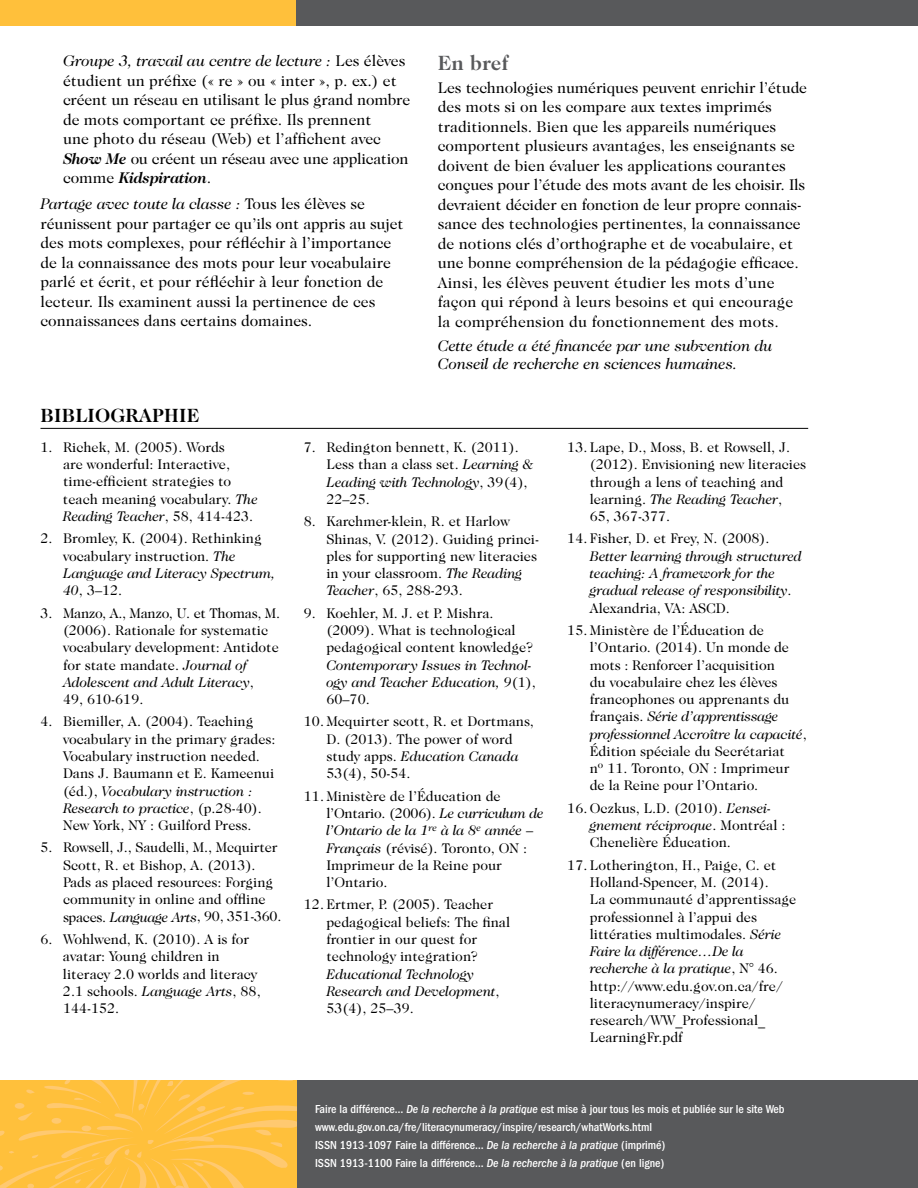
<style>
.page{position:relative;width:918px;height:1188px;background:#fff}
.page>*{position:absolute;margin:0;border:0;box-sizing:border-box;transform-origin:0 0}
.t1{font:700 21px "Caslon 224 IT Cby BT";color:#58595b}
.Reference_Title{font:700 19.5px "Caslon 224 IT Cby BT";letter-spacing:.01em;color:#000}
.Body_Copy_after_subh{font:15.75px/19.5px "Caslon 224 IT Cby BT";color:#000}
.Body_Copy{font:italic 15.75px/18px "Caslon 224 IT Cby BT";color:#000}
.Reference_copy{font:14.25px/17.2px "Caslon 224 IT Cby BT";color:#000}
.Reference_copy-2{font:italic 14.25px/17.2px "Caslon 224 IT Cby BT";color:#000}
.t2{font:500 condensed 12px/18px "Franklin Gothic";color:#fff}
.s1{font-style:italic}
.s2{font-weight:700;font-style:italic}
.s3{font-style:normal}
</style>
<div class="page">
<div style="left:292px;top:0;width:626px;height:26px;background:#58595b"></div>
<div style="left:0;top:0;width:296px;height:26px;background:#ffc03b"></div>
<div style="left:296px;top:1080px;width:622px;height:108px;background:#58595b"></div>
<svg style="left:0;top:1080px;width:297px;height:108px;background:#ffc143"></svg>
<hr style="left:40px;top:428px;width:768px;height:1px;background:#000">
<p class="Body_Copy_after_subh" style="left:63px;top:51px;width:349px"><span class="s1">Groupe 3, travail au centre de lecture :</span> Les élèves étudient un préfixe (« re » ou « inter », p. ex.) et créent un réseau en utilisant le plus grand nombre de mots comportant ce préfixe. Ils prennent<br>une photo du réseau (Web) et l’affichent avec <span class="s2">Show Me</span> ou créent un réseau avec une application comme <span class="s2">Kidspiration</span>.</p>
<p class="Body_Copy_after_subh" style="left:40px;top:194px;width:365px"><span class="s1">Partage avec toute la classe :</span> Tous les élèves se réunissent pour partager ce qu’ils ont appris au sujet des mots complexes, pour réfléchir à l’importance de la connaissance des mots pour leur vocabulaire parlé et écrit, et pour réfléchir à leur fonction de lecteur. Ils examinent aussi la pertinence de ces connaissances dans certains domaines.</p>
<h2 class="t1" style="left:438px;top:50px;width:72px">En bref</h2>
<p class="Body_Copy_after_subh" style="left:438px;top:77px;width:371px">Les technologies numériques peuvent enrichir l’étude des mots si on les compare aux textes imprimés traditionnels. Bien que les appareils numériques comportent plusieurs avantages, les enseignants se doivent de bien évaluer les applications courantes conçues pour l’étude des mots avant de les choisir. Ils devraient décider en fonction de leur propre connais&shy;sance des technologies pertinentes, la connaissance de notions clés d’orthographe et de vocabulaire, et une bonne compréhension de la pédagogie efficace.<br>Ainsi, les élèves peuvent étudier les mots d’une façon qui répond à leurs besoins et qui encourage la compréhension du fonctionnement des mots.</p>
<p class="Body_Copy" style="left:438px;top:337px;width:336px">Cette étude a été financée par une subvention du<br>Conseil de recherche en sciences humaines.</p>
<h3 class="Reference_Title" style="left:40px;top:403px;width:160px">BIBLIOGRAPHIE</h3>
<p class="Reference_copy" style="left:63px;top:438px;width:196px;text-indent:-22px">1. Richek, M. (2005). Words<br>are wonderful: Interactive, time-efficient strategies to teach meaning vocabulary. <span class="s1">The<br>Reading Teacher</span>, 58, 414-423.</p>
<p class="Reference_copy" style="left:63px;top:530px;width:214px;text-indent:-23px">2. Bromley, K. (2004). Rethinking vocabulary instruction. <span class="s1">The<br>Language and Literacy Spectrum,<br>40</span>, 3–12.</p>
<p class="Reference_copy" style="left:63px;top:604px;width:219px;text-indent:-22px">3. Manzo, A., Manzo, U. et Thomas, M. (2006). Rationale for systematic vocabulary development: Antidote for state mandate. <span class="s1">Journal of<br>Adolescent and Adult Literacy</span>,<br>49, 610-619.</p>
<p class="Reference_copy" style="left:63px;top:713px;width:214px;text-indent:-22px">4. Biemiller, A. (2004). Teaching vocabulary in the primary grades:<br>Vocabulary instruction needed.<br>Dans J. Baumann et E. Kameenui (éd.), <span class="s1">Vocabulary instruction :<br>Research to practice</span>, (p.28-40).<br>New York, NY : Guilford Press.</p>
<p class="Reference_copy" style="left:63px;top:839px;width:220px;text-indent:-22px">5. Rowsell, J., Saudelli, M., Mcquirter Scott, R. et Bishop, A. (2013).<br>Pads as placed resources: Forging community in online and offline spaces. <span class="s1">Language Arts</span>, 90, 351-360.</p>
<p class="Reference_copy" style="left:63px;top:930px;width:199px;text-indent:-22px">6. Wohlwend, K. (2010). A is for avatar: Young children in literacy 2.0 worlds and literacy<br>2.1 schools. <span class="s1">Language Arts</span>, 88,<br>144-152.</p>
<p class="Reference_copy" style="left:326px;top:438px;width:209px;text-indent:-22px">7. Redington bennett, K. (2011).<br>Less than a class set. <span class="s1">Learning &amp;<br>Leading with Technology</span>, 39(4),<br>22–25.</p>
<p class="Reference_copy" style="left:326px;top:512px;width:214px;text-indent:-22px">8. Karchmer-klein, R. et Harlow<br>Shinas, V. (2012). Guiding princi&shy;ples for supporting new literacies in your classroom. <span class="s1">The Reading<br>Teacher</span>, 65, 288-293.</p>
<p class="Reference_copy" style="left:326px;top:604px;width:211px;text-indent:-22px">9. Koehler, M. J. et P. Mishra. (2009). What is technological pedagogical content knowledge?<br><span class="s1">Contemporary Issues in Technol&shy;ogy and Teacher Education, 9</span>(1),<br>60–70.</p>
<p class="Reference_copy" style="left:326px;top:713px;width:209px;text-indent:-22px">10. Mcquirter scott, R. et Dortmans,<br>D. (2013). The power of word study apps. <span class="s1">Education Canada<br></span>53(4), 50-54.</p>
<p class="Reference_copy" style="left:326px;top:787px;width:219px;text-indent:-22px">11. Ministère de l’Éducation de l’Ontario. (2006). <span class="s1">Le curriculum de l’Ontario de la 1</span><sup>re</sup> <span class="s1">à la 8</span><sup>e</sup> <span class="s1">année</span> –<br><span class="s1">Français</span> (révisé). Toronto, ON :<br>Imprimeur de la Reine pour l’Ontario.</p>
<p class="Reference_copy" style="left:326px;top:896px;width:185px;text-indent:-23px">12. Ertmer, P. (2005). Teacher pedagogical beliefs: The final frontier in our quest for technology integration?<br><span class="s1">Educational Technology<br>Research and Development</span>,<br>53(4), 25–39.</p>
<p class="Reference_copy" style="left:590px;top:438px;width:218px;text-indent:-22px">13. Lape, D., Moss, B. et Rowsell, J. (2012). Envisioning new literacies through a lens of teaching and learning. <span class="s1">The Reading Teacher</span>,<br>65, 367-377.</p>
<p class="Reference_copy-2" style="left:590px;top:530px;width:214px;text-indent:-22px"><span class="s3">14. Fisher, D. et Frey, N. (2008).<br></span>Better learning through structured teaching: A framework for the gradual release of responsibility<span class="s3">.<br>Alexandria, VA: ASCD.</span></p>
<p class="Reference_copy" style="left:590px;top:621px;width:218px;text-indent:-22px">15. Ministère de l’Éducation de l’Ontario. (2014). Un monde de mots : Renforcer l’acquisition<br>du vocabulaire chez les élèves francophones ou apprenants du français. <span class="s1">Série d’apprentissage professionnel Accroître la capacité</span>,<br>Édition spéciale du Secrétariat<br>n<sup>o</sup> 11. Toronto, ON : Imprimeur de la Reine pour l’Ontario.</p>
<p class="Reference_copy" style="left:590px;top:799px;width:197px;text-indent:-23px">16. Oczkus, L.D. (2010). <span class="s1">L’ensei&shy;gnement réciproque</span>. Montréal :<br>Chenelière Éducation.</p>
<p class="Reference_copy" style="left:590px;top:856px;width:208px;text-indent:-22px">17. Lotherington, H., Paige, C. et<br>Holland-Spencer, M. (2014).<br>La communauté d’apprentissage professionnel à l’appui des littératies multimodales. <span class="s1">Série<br>Faire la différence…De la recherche à la pratique</span>, N° 46. http://www.edu.gov.on.ca/fre/ literacynumeracy/inspire/ research/WW_Professional_<br>LearningFr.pdf</p>
<p class="t2" style="left:315px;top:1100px;width:471px">Faire la différence… <span class="s1">De la recherche à la pratique</span> est mise à jour tous les mois et publiée sur le site Web www.edu.gov.on.ca/fre/literacynumeracy/inspire/research/whatWorks.html<br>ISSN 1913-1097 Faire la différence… <span class="s1">De la recherche à la pratique</span> (imprimé)<br>ISSN 1913-1100 Faire la différence… <span class="s1">De la recherche à la pratique</span> (en ligne)</p>
</div>
